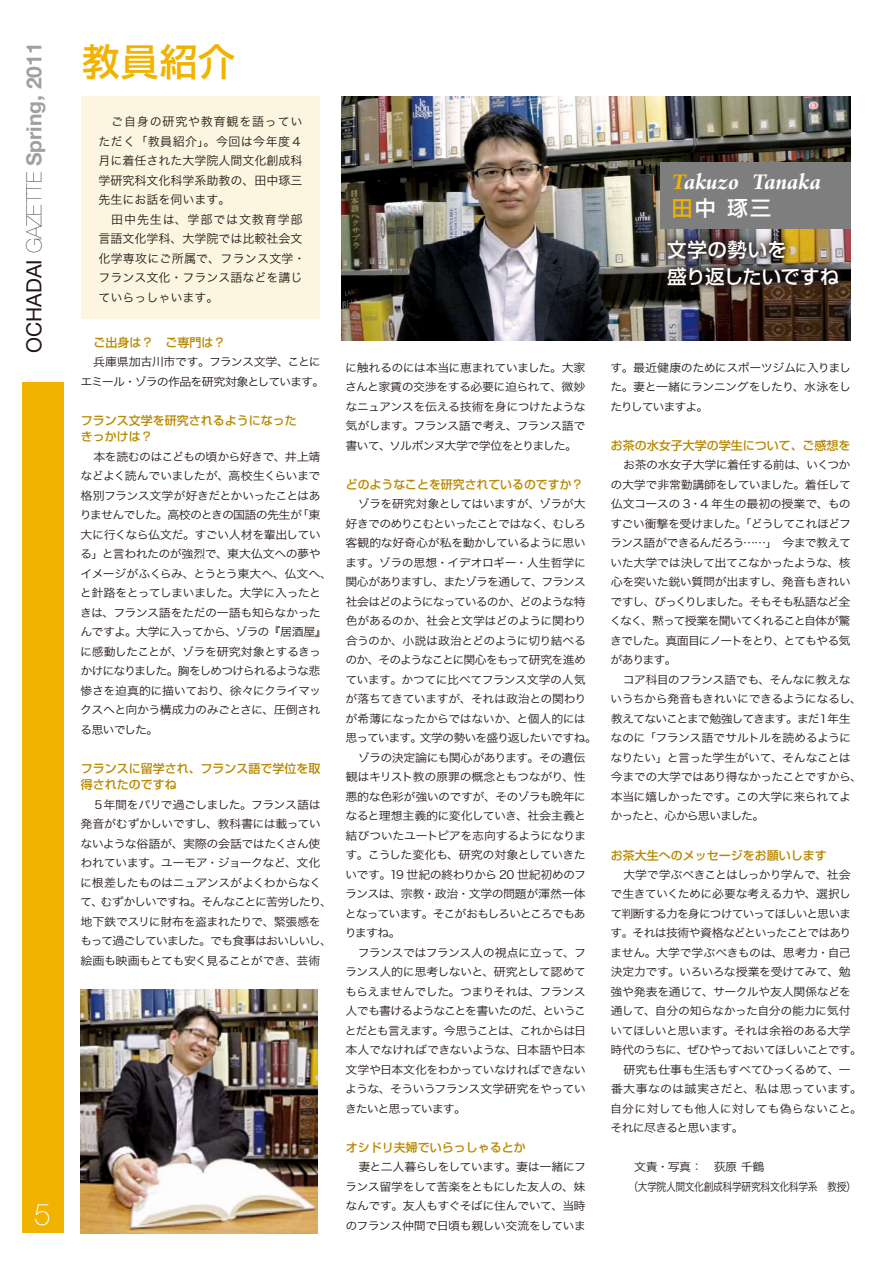
<style>
.page{position:relative;width:893px;height:1263px;background:#fff}
.page>*{position:absolute;margin:0;border:0;box-sizing:border-box;transform-origin:0 0}
.t1{font:500 37.5px "Shin Go Pro";color:#f1b300}
.t2{font:100 30px "Helvetica Neue";color:#fff}
.t3{font:24px "Arno Pro Bold Italic Subhead";letter-spacing:-.005em;color:#fff}
.t4{font:700 21px "Helvetica Neue";color:#a0a0a1}
.t5{font:500 21px "Shin Go Pro";color:#fff}
.t6{font:500 19.5px/27px "Shin Go Pro";letter-spacing:.005em;color:#fff}
.t7{font:12px/19.5px "Hira Kaku Pro W3";color:#231916;text-align:justify}
.t8{font:500 12px/16.5px "Shin Go Pro";color:#ba8800}
.t9{font:11.4px/19.5px "Hira Kaku Pro W3";letter-spacing:-.055em;color:#231916;scale:1.05 1}
.t10{font:11.4px "Hira Kaku Pro W3";letter-spacing:-.035em;color:#231916;scale:1.04 1}
.t11{font:11.4px "Hira Kaku Pro W3";letter-spacing:-.055em;color:#231916;scale:1.04 1}
.t12{font:11.4px "Hira Kaku Pro W3";letter-spacing:-.085em;color:#231916;scale:1.04 1}
.t13{font:11.4px/19.5px "Hira Kaku Pro W3";letter-spacing:-.035em;color:#231916;scale:1.05 1}
.t14{font:11.4px "Hira Kaku Pro W3";letter-spacing:-.095em;color:#231916;scale:1.05 1}
.t15{font:11.4px "Hira Kaku Pro W3";letter-spacing:-.08em;color:#231916;scale:1.04 1}
.t16{font:11.4px "Hira Kaku Pro W3";color:#231916;scale:1.05 1}
.t17{font:11.4px "Hira Kaku Pro W3";letter-spacing:-.095em;color:#231916;scale:1.04 1}
.t18{font:11.4px "Hira Kaku Pro W3";letter-spacing:-.09em;color:#231916;scale:1.04 1}
.t19{font:11.4px "Hira Kaku Pro W3";letter-spacing:-.08em;color:#231916;scale:1.05 1}
.t20{font:11.4px "Hira Kaku Pro W3";letter-spacing:-.075em;color:#231916;scale:1.04 1}
.t21{font:11.4px "Hira Kaku Pro W3";letter-spacing:-.03em;color:#231916;scale:1.04 1}
.t22{font:11.4px "Hira Kaku Pro W3";letter-spacing:-.03em;color:#231916;scale:1.05 1}
.t23{font:11.4px "Hira Kaku Pro W3";letter-spacing:-.02em;color:#231916;scale:1.04 1}
.t24{font:11.4px "Hira Kaku Pro W3";letter-spacing:-.025em;color:#231916;scale:1.04 1}
.t25{font:11.4px "Hira Kaku Pro W3";letter-spacing:-.075em;color:#231916;scale:1.05 1}
.s1{font-weight:400;color:#231916}
.s2{font-weight:200;color:#231916}
.s3{color:#f1b300}
</style>
<div class="page">
<img style="left:342px;top:96px;width:508px;height:244px">
<div style="left:22px;top:382px;width:41px;height:850px;background:#f1b300"></div>
<img style="left:657px;top:229px;width:187px;height:63px">
<div style="left:660px;top:162px;width:190px;height:66px;background:#7e7e7e"></div>
<div style="left:82px;top:96px;width:238px;height:223px;background:#fef5e0"></div>
<img style="left:81px;top:989px;width:236px;height:244px">
<h3 class="t4" style="left:21px;top:353px;width:312px;rotate:-90deg"><span class="s1">OCHADAI</span> <span class="s2">GAZETTE</span> Spring, 2011</h3>
<h2 class="t2" style="left:34px;top:1197px;width:18px">5</h2>
<h1 class="t1" style="left:82px;top:30px;width:155px">教員紹介</h1>
<p class="t7" style="left:99px;top:111px;width:206px;text-indent:13px">ご自身の研究や教育観を語っていただく「教員紹介」。今回は今年度４月に着任された大学院人間文化創成科学研究科文化科学系助教の、田中琢三先生にお話を伺います。</p>
<p class="t7" style="left:99px;top:209px;width:209px;text-align:left;text-indent:13px">田中先生は、学部では文教育学部言語文化学科、大学院では比較社会文化学専攻にご所属で、フランス文学・フランス文化・フランス語などを講じていらっしゃいます。</p>
<p class="t8" style="left:94px;top:333px;width:133px">ご出身は？　ご専門は？</p>
<p class="t9" style="left:80px;top:351px;width:234px;text-indent:13px">兵庫県加古川市です。フランス文学、ことにエミール・ゾラの作品を研究対象としています。</p>
<p class="t8" style="left:81px;top:411px;width:217px">フランス文学を研究されるようになったきっかけは？</p>
<p class="t9" style="left:80px;top:446px;width:242px;text-indent:14px">本を読むのはこどもの頃から好きで、井上靖などよく読んでいましたが、高校生くらいまで格別フランス文学が好きだとかいったことはありませんでした。高校のときの国語の先生が「東大に行くなら仏文だ。すごい人材を輩出している」と言われたのが強烈で、東大仏文への夢やイメージがふくらみ、とうとう東大へ、仏文へ、と針路をとってしまいました。大学に入ったときは、フランス語をただの一語も知らなかったんですよ。大学に入ってから、ゾラの『居酒屋』に感動したことが、ゾラを研究対象とするきっかけになりました。胸をしめつけられるような悲惨さを迫真的に描いており、徐々にクライマックスへと向かう構成力のみごとさに、圧倒される思いでした。</p>
<p class="t8" style="left:81px;top:759px;width:241px">フランスに留学され、フランス語で学位を取得されたのですね</p>
<p class="t9" style="left:80px;top:794px;width:241px;text-indent:12px">５年間をパリで過ごしました。フランス語は発音がむずかしいですし、教科書には載っていないような俗語が、実際の会話ではたくさん使われています。ユーモア・ジョークなど、文化に根差したものはニュアンスがよくわからなくて、むずかしいですね。そんなことに苦労したり、地下鉄でスリに財布を盗まれたりで、緊張感をもって過ごしていました。でも食事はおいしいし、絵画も映画もとても安く見ることができ、芸術</p>
<h3 class="t3" style="left:672px;top:168px;width:151px"><span class="s3">T</span>akuzo Tanaka</h3>
<h3 class="t5" style="left:672px;top:191px;width:101px"><span class="s3">田</span>中 琢三</h3>
<h3 class="t6" style="left:667px;top:233px;width:173px">文学の勢いを<br>盛り返したいですね</h3>
<p class="t9" style="left:345px;top:357px;width:231px;text-align:justify">に触れるのには本当に恵まれていました。大家さんと家賃の交渉をする必要に迫られて、微妙なニュアンスを伝える技術を身につけたような気がします。フランス語で考え、フランス語で書いて、ソルボンヌ大学で学位をとりました。</p>
<p class="t8" style="left:346px;top:475px;width:239px">どのようなことを研究されているのですか？</p>
<p class="t11" style="left:358px;top:494px;width:220px">ゾラを研究対象としてはいますが、ゾラが大</p>
<p class="t12" style="left:346px;top:513px;width:233px">好きでのめりこむといったことではなく、むしろ</p>
<p class="t10" style="left:346px;top:533px;width:232px">客観的な好奇心が私を動かしているように思い</p>
<p class="t21" style="left:345px;top:552px;width:233px">ます。ゾラの思想・イデオロギー・人生哲学に</p>
<p class="t12" style="left:345px;top:572px;width:233px">関心がありますし、またゾラを通して、フランス</p>
<p class="t18" style="left:346px;top:591px;width:232px">社会はどのようになっているのか、どのような特</p>
<p class="t10" style="left:346px;top:611px;width:233px">色があるのか、社会と文学はどのように関わり</p>
<p class="t10" style="left:346px;top:630px;width:233px">合うのか、小説は政治とどのように切り結べる</p>
<p class="t15" style="left:345px;top:650px;width:233px">のか、そのようなことに関心をもって研究を進め</p>
<p class="t10" style="left:345px;top:669px;width:232px">ています。かつてに比べてフランス文学の人気</p>
<p class="t10" style="left:346px;top:689px;width:233px">が落ちてきていますが、それは政治との関わり</p>
<p class="t10" style="left:346px;top:708px;width:232px">が希薄になったからではないか、と個人的には</p>
<p class="t15" style="left:346px;top:728px;width:243px">思っています。文学の勢いを盛り返したいですね。</p>
<p class="t9" style="left:358px;top:747px;width:218px">ゾラの決定論にも関心があります。その遺伝</p>
<p class="t9" style="left:346px;top:766px;width:230px">観はキリスト教の原罪の概念ともつながり、性</p>
<p class="t9" style="left:346px;top:786px;width:230px">悪的な色彩が強いのですが、そのゾラも晩年に</p>
<p class="t9" style="left:345px;top:805px;width:231px">なると理想主義的に変化していき、社会主義と</p>
<p class="t13" style="left:346px;top:825px;width:230px">結びついたユートピアを志向するようになりま</p>
<p class="t9" style="left:345px;top:844px;width:230px">す。こうした変化も、研究の対象としていきた</p>
<p class="t9" style="left:345px;top:864px;width:231px">いです。19 世紀の終わりから 20 世紀初めのフ</p>
<p class="t22" style="left:345px;top:884px;width:230px">ランスは、宗教・政治・文学の問題が渾然一体</p>
<p class="t14" style="left:345px;top:903px;width:231px">となっています。そこがおもしろいところでもあ</p>
<p class="t9" style="left:345px;top:922px;width:55px">りますね。</p>
<p class="t9" style="left:358px;top:942px;width:219px">フランスではフランス人の視点に立って、フ</p>
<p class="t9" style="left:345px;top:961px;width:231px">ランス人的に思考しないと、研究として認めて</p>
<p class="t9" style="left:345px;top:981px;width:231px">もらえませんでした。つまりそれは、フランス</p>
<p class="t19" style="left:346px;top:1001px;width:231px">人でも書けるようなことを書いたのだ、というこ</p>
<p class="t14" style="left:345px;top:1020px;width:231px">とだとも言えます。今思うことは、これからは日</p>
<p class="t9" style="left:346px;top:1039px;width:230px">本人でなければできないような、日本語や日本</p>
<p class="t9" style="left:346px;top:1059px;width:230px">文学や日本文化をわかっていなければできない</p>
<p class="t9" style="left:345px;top:1078px;width:231px">ような、そういうフランス文学研究をやってい</p>
<p class="t14" style="left:345px;top:1098px;width:117px">きたいと思っています。</p>
<p class="t8" style="left:346px;top:1138px;width:181px">オシドリ夫婦でいらっしゃるとか</p>
<p class="t9" style="left:345px;top:1156px;width:231px;text-align:justify;text-indent:13px">妻と二人暮らしをしています。妻は一緒にフランス留学をして苦楽をともにした友人の、妹なんです。友人もすぐそばに住んでいて、当時のフランス仲間で日頃も親しい交流をしていま</p>
<p class="t9" style="left:610px;top:357px;width:231px;text-align:justify">す。最近健康のためにスポーツジムに入りました。妻と一緒にランニングをしたり、水泳をしたりしていますよ。</p>
<p class="t8" style="left:611px;top:436px;width:241px">お茶の水女子大学の学生について、ご感想を</p>
<p class="t9" style="left:610px;top:454px;width:231px;text-align:justify;text-indent:13px">お茶の水女子大学に着任する前は、いくつかの大学で非常勤講師をしていました。着任して仏文コースの 3・4 年生の最初の授業で、ものすごい衝撃を受けました。「どうしてこれほどフランス語ができるんだろう……」　今まで教えていた大学では決して出てこなかったような、核心を突いた鋭い質問が出ますし、発音もきれいですし、びっくりしました。そもそも私語など全くなく、黙って授業を聞いてくれること自体が驚きでした。真面目にノートをとり、とてもやる気があります。</p>
<p class="t9" style="left:610px;top:669px;width:241px;text-indent:13px">コア科目のフランス語でも、そんなに教えないうちから発音もきれいにできるようになるし、教えてないことまで勉強してきます。まだ１年生なのに「フランス語でサルトルを読めるようになりたい」と言った学生がいて、そんなことは今までの大学ではあり得なかったことですから、本当に嬉しかったです。この大学に来られてよかったと、心から思いました。</p>
<p class="t8" style="left:611px;top:845px;width:218px">お茶大生へのメッセージをお願いします</p>
<p class="t11" style="left:623px;top:864px;width:220px">大学で学ぶべきことはしっかり学んで、社会</p>
<p class="t10" style="left:610px;top:884px;width:233px">で生きていくために必要な考える力や、選択し</p>
<p class="t12" style="left:610px;top:903px;width:233px">て判断する力を身につけていってほしいと思いま</p>
<p class="t20" style="left:610px;top:923px;width:233px">す。それは技術や資格などといったことではあり</p>
<p class="t23" style="left:610px;top:942px;width:233px">ません。大学で学ぶべきものは、思考力・自己</p>
<p class="t11" style="left:611px;top:962px;width:232px">決定力です。いろいろな授業を受けてみて、勉</p>
<p class="t24" style="left:611px;top:981px;width:233px">強や発表を通じて、サークルや友人関係などを</p>
<p class="t11" style="left:611px;top:1001px;width:232px">通して、自分の知らなかった自分の能力に気付</p>
<p class="t10" style="left:610px;top:1020px;width:233px">いてほしいと思います。それは余裕のある大学</p>
<p class="t17" style="left:610px;top:1040px;width:243px">時代のうちに、ぜひやっておいてほしいことです。</p>
<p class="t9" style="left:624px;top:1059px;width:218px">研究も仕事も生活もすべてひっくるめて、一</p>
<p class="t16" style="left:611px;top:1079px;width:241px">番大事なのは誠実さだと、私は思っています。</p>
<p class="t16" style="left:610px;top:1098px;width:242px">自分に対しても他人に対しても偽らないこと。</p>
<p class="t25" style="left:610px;top:1118px;width:129px">それに尽きると思います。</p>
<p class="t13" style="left:628px;top:1156px;width:218px;text-indent:6px">文責・写真 ：　荻原 千鶴<br>（大学院人間文化創成科学研究科文化科学系　教授）</p>
</div>
